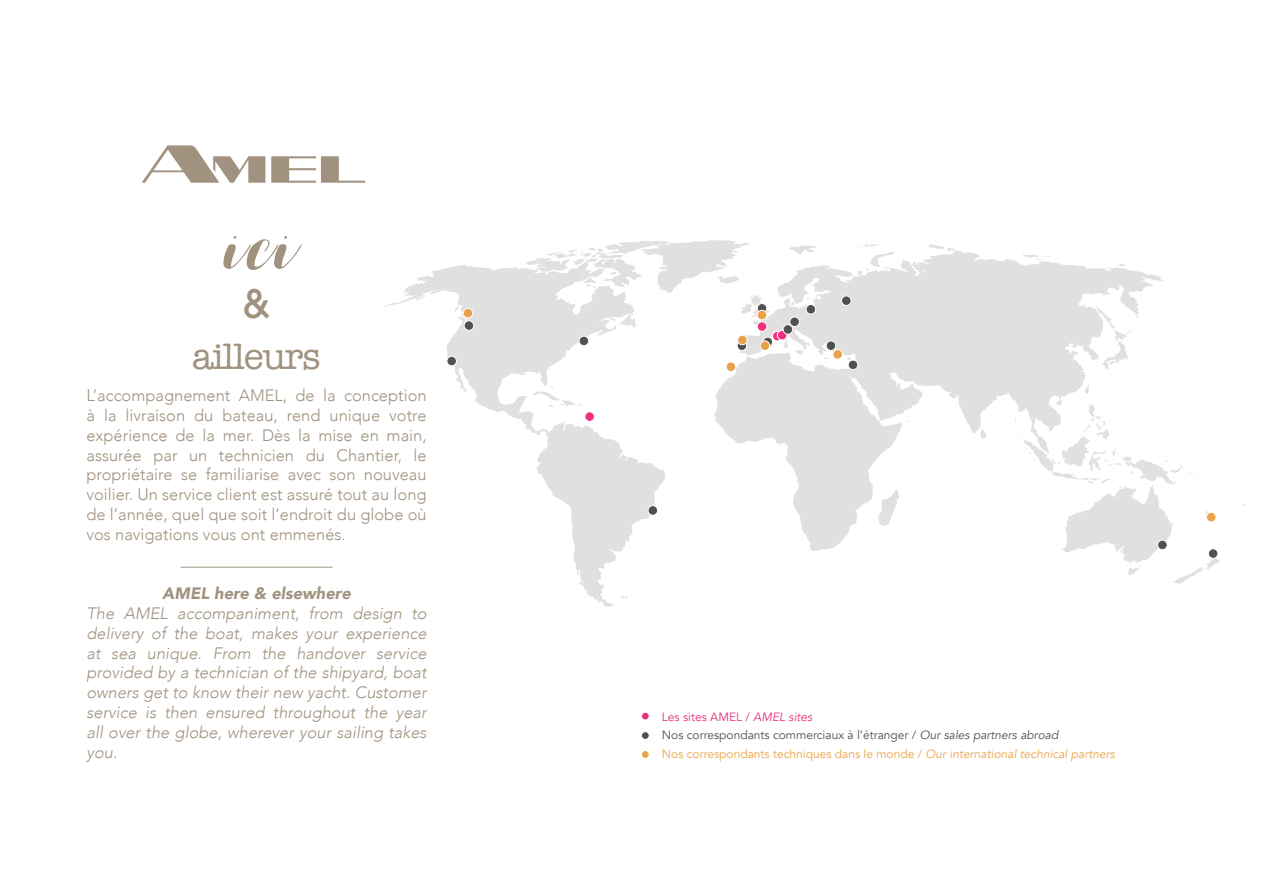
<style>
.page{position:relative;width:1263px;height:893px;background:#fff}
.page>*{position:absolute;margin:0;border:0;box-sizing:border-box;transform-origin:0 0}
.t1{font:86.25px "Lauren";color:#a1927f}
.t2{font:500 38.85px "Avant Garde";color:#a1927f}
.t3{font:37.65px "American Typewriter";letter-spacing:-.03em;color:#a1927f}
.t4{font:300 16.5px/19.8px "Avenir";color:#a1927f;text-align:justify}
.t5{font:italic 300 16.5px/19.8px "Avenir";color:#a1927f;text-align:justify}
.t6{font:italic 900 16.5px "Avenir";color:#a1927f}
.t7{font:12px/18.8px "Avenir";color:#4e5051}
.s1{color:#e82e7c}
.s2{font-style:italic;color:#e82e7c}
.s3{font-style:italic}
.s4{color:#eba348}
.s5{font-style:italic;color:#eba348}
</style>
<div class="page">
<svg style="left:382px;top:264px;width:283px;height:343px"></svg>
<svg style="left:714px;top:251px;width:449px;height:300px;fill:#e0e0e0"></svg>
<svg style="left:878px;top:489px;width:21px;height:37px"></svg>
<svg style="left:1096px;top:306px;width:38px;height:63px"></svg>
<svg style="left:980px;top:429px;width:7px;height:11px"></svg>
<svg style="left:1014px;top:384px;width:206px;height:201px"></svg>
<svg style="left:526px;top:240px;width:244px;height:88px"></svg>
<svg style="left:788px;top:245px;width:30px;height:10px"></svg>
<svg style="left:854px;top:243px;width:41px;height:28px"></svg>
<svg style="left:927px;top:244px;width:29px;height:8px"></svg>
<svg style="left:1021px;top:254px;width:29px;height:7px"></svg>
<svg style="left:1118px;top:264px;width:9px;height:3px"></svg>
<svg style="left:845px;top:358px;width:6px;height:2px"></svg>
<svg style="left:795px;top:350px;width:8px;height:6px"></svg>
<svg style="left:783px;top:337px;width:5px;height:11px"></svg>
<svg style="left:533px;top:386px;width:51px;height:21px"></svg>
<svg style="left:621px;top:596px;width:7px;height:3px"></svg>
<svg style="left:578px;top:581px;width:5px;height:4px"></svg>
<svg style="left:455px;top:306px;width:11px;height:17px"></svg>
<svg style="left:777px;top:264px;width:53px;height:42px"></svg>
<svg style="left:416px;top:295px;width:10px;height:5px"></svg>
<div style="left:757px;top:322px;width:10px;height:9px;background:#f22f7e;border-radius:50%"></div>
<div style="left:757px;top:322px;width:10px;height:9px;border:1px solid #fff;border-radius:50%"></div>
<div style="left:585px;top:412px;width:9px;height:9px;background:#f22f7e;border-radius:50%"></div>
<div style="left:585px;top:412px;width:9px;height:9px;border:1px solid #fff;border-radius:50%"></div>
<svg style="left:772px;top:331px;width:10px;height:10px"></svg>
<div style="left:772px;top:331px;width:10px;height:10px;border:1px solid #fff;border-radius:50%"></div>
<div style="left:777px;top:330px;width:10px;height:10px;background:#f22f7e;border-radius:50%"></div>
<div style="left:777px;top:330px;width:10px;height:10px;border:1px solid #fff;border-radius:50%"></div>
<div style="left:783px;top:325px;width:10px;height:9px;background:#4f5151;border-radius:50%"></div>
<div style="left:783px;top:324px;width:10px;height:10px;border:1px solid #fff;border-radius:50%"></div>
<div style="left:806px;top:304px;width:10px;height:10px;background:#4f5151;border-radius:50%"></div>
<div style="left:806px;top:304px;width:10px;height:10px;border:1px solid #fff;border-radius:50%"></div>
<svg style="left:757px;top:304px;width:10px;height:9px"></svg>
<div style="left:757px;top:303px;width:10px;height:10px;border:1px solid #fff;border-radius:50%"></div>
<svg style="left:737px;top:341px;width:10px;height:9px"></svg>
<div style="left:737px;top:341px;width:10px;height:10px;border:1px solid #fff;border-radius:50%"></div>
<div style="left:790px;top:317px;width:9px;height:10px;background:#4f5151;border-radius:50%"></div>
<div style="left:790px;top:317px;width:9px;height:10px;border:1px solid #fff;border-radius:50%"></div>
<div style="left:826px;top:341px;width:10px;height:9px;background:#4f5151;border-radius:50%"></div>
<div style="left:826px;top:341px;width:10px;height:10px;border:1px solid #fff;border-radius:50%"></div>
<div style="left:848px;top:360px;width:10px;height:10px;background:#4f5151;border-radius:50%"></div>
<div style="left:848px;top:360px;width:10px;height:10px;border:1px solid #fff;border-radius:50%"></div>
<svg style="left:763px;top:337px;width:9px;height:10px"></svg>
<div style="left:763px;top:337px;width:10px;height:10px;border:1px solid #fff;border-radius:50%"></div>
<div style="left:841px;top:296px;width:10px;height:9px;background:#4f5151;border-radius:50%"></div>
<div style="left:841px;top:296px;width:10px;height:10px;border:1px solid #fff;border-radius:50%"></div>
<div style="left:648px;top:506px;width:10px;height:9px;background:#4f5151;border-radius:50%"></div>
<div style="left:648px;top:505px;width:10px;height:10px;border:1px solid #fff;border-radius:50%"></div>
<div style="left:579px;top:336px;width:10px;height:10px;background:#4f5151;border-radius:50%"></div>
<div style="left:579px;top:336px;width:10px;height:10px;border:1px solid #fff;border-radius:50%"></div>
<div style="left:464px;top:321px;width:10px;height:9px;background:#4f5151;border-radius:50%"></div>
<div style="left:464px;top:321px;width:10px;height:9px;border:1px solid #fff;border-radius:50%"></div>
<div style="left:447px;top:356px;width:9px;height:10px;background:#4f5151;border-radius:50%"></div>
<div style="left:447px;top:356px;width:10px;height:10px;border:1px solid #fff;border-radius:50%"></div>
<div style="left:760px;top:341px;width:10px;height:9px;background:#eaa24a;border-radius:50%"></div>
<div style="left:760px;top:341px;width:10px;height:10px;border:1px solid #fff;border-radius:50%"></div>
<div style="left:726px;top:362px;width:10px;height:10px;background:#eaa24a;border-radius:50%"></div>
<div style="left:726px;top:362px;width:10px;height:10px;border:1px solid #fff;border-radius:50%"></div>
<div style="left:738px;top:335px;width:9px;height:10px;background:#eaa24a;border-radius:50%"></div>
<div style="left:737px;top:335px;width:10px;height:10px;border:1px solid #fff;border-radius:50%"></div>
<div style="left:833px;top:350px;width:9px;height:9px;background:#eaa24a;border-radius:50%"></div>
<div style="left:833px;top:349px;width:10px;height:10px;border:1px solid #fff;border-radius:50%"></div>
<div style="left:757px;top:310px;width:10px;height:10px;background:#eaa24a;border-radius:50%"></div>
<div style="left:757px;top:310px;width:10px;height:10px;border:1px solid #fff;border-radius:50%"></div>
<div style="left:463px;top:308px;width:10px;height:10px;background:#eaa24a;border-radius:50%"></div>
<div style="left:463px;top:308px;width:10px;height:10px;border:1px solid #fff;border-radius:50%"></div>
<div style="left:1157px;top:540px;width:10px;height:10px;background:#4f5151;border-radius:50%"></div>
<div style="left:1157px;top:540px;width:10px;height:10px;border:1px solid #fff;border-radius:50%"></div>
<div style="left:1208px;top:549px;width:10px;height:9px;background:#4f5151;border-radius:50%"></div>
<div style="left:1208px;top:549px;width:10px;height:9px;border:1px solid #fff;border-radius:50%"></div>
<div style="left:1206px;top:512px;width:10px;height:10px;background:#eaa24a;border-radius:50%"></div>
<div style="left:1206px;top:512px;width:10px;height:10px;border:1px solid #fff;border-radius:50%"></div>
<div style="left:641px;top:712px;width:8px;height:8px;background:#e82e7c;border-radius:50%"></div>
<div style="left:641px;top:712px;width:8px;height:8px;border:1px solid #fff;border-radius:50%"></div>
<div style="left:641px;top:751px;width:8px;height:7px;background:#eba348;border-radius:50%"></div>
<div style="left:641px;top:750px;width:8px;height:9px;border:1px solid #fff;border-radius:50%"></div>
<div style="left:641px;top:732px;width:8px;height:7px;background:#4e5051;border-radius:50%"></div>
<div style="left:641px;top:731px;width:8px;height:9px;border:1px solid #fff;border-radius:50%"></div>
<hr style="left:181px;top:567px;width:152px;height:1px;background:#a1927f">
<svg style="left:271px;top:156px;width:94px;height:27px"></svg>
<svg style="left:142px;top:145px;width:123px;height:38px"></svg>
<h1 class="t1" style="left:233px;top:199px;width:71px">ici</h1>
<h2 class="t2" style="left:243px;top:280px;width:28px">&amp;</h2>
<h3 class="t3" style="left:192px;top:327px;width:130px">ailleurs</h3>
<p class="t4" style="left:86px;top:386px;width:342px">L’accompagnement AMEL, de la conception à la livraison du bateau, rend unique votre expérience de la mer. Dès la mise en main, assurée par un technicien du Chantier, le propriétaire se familiarise avec son nouveau voilier. Un service client est assuré tout au long de l’année, quel que soit l’endroit du globe où vos navigations vous ont emmenés.</p>
<p class="t6" style="left:162px;top:580px;width:190px">AMEL here &amp; elsewhere</p>
<p class="t5" style="left:86px;top:603px;width:342px">The AMEL accompaniment, from design to delivery of the boat, makes your experience at sea unique. From the handover service provided by a technician of the shipyard, boat owners get to know their new yacht. Customer service is then ensured throughout the year all over the globe, wherever your sailing takes you.</p>
<p class="t7" style="left:662px;top:707px;width:454px"><span class="s1">Les sites AMEL /</span> <span class="s2">AMEL sites<br></span>Nos correspondants commerciaux à l’étranger / <span class="s3">Our sales partners abroad<br></span><span class="s4">Nos correspondants techniques dans le monde /</span> <span class="s5">Our international technical partners</span></p>
</div>
